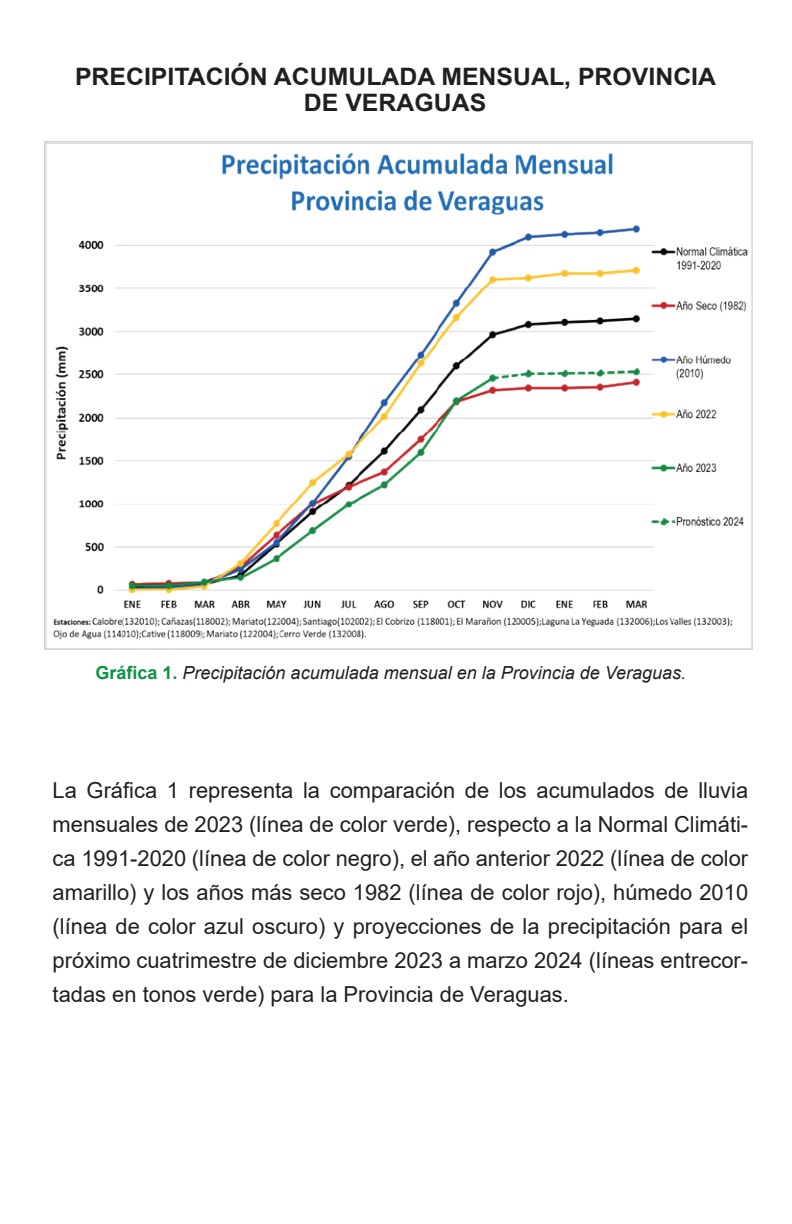
<style>
.page{position:relative;width:792px;height:1224px;background:#fff}
.page>*{position:absolute;margin:0;border:0;box-sizing:border-box;transform-origin:0 0}
.t1{font:700 24px/26px "Arial";color:#231f20;text-align:center;scale:1.04 1}
.t2{font:22px/34px "Arial";color:#231f20;text-align:justify}
.t3{font:italic 18px "Arial";color:#231f20}
.s1{font-weight:700;font-style:normal;color:#0d9344}
</style>
<div class="page">
<img style="left:44px;top:142px;width:709px;height:507px">
<p class="t1" style="left:75px;top:64px;width:618px">PRECIPITACIÓN ACUMULADA MENSUAL, PROVINCIA<br>DE VERAGUAS</p>
<p class="t3" style="left:96px;top:661px;width:592px"><span class="s1">Gráfica 1.</span> Precipitación acumulada mensual en la Provincia de Veraguas.</p>
<p class="t2" style="left:53px;top:773px;width:697px">La Gráfica 1 representa la comparación de los acumulados de lluvia mensuales de 2023 (línea de color verde), respecto a la Normal Climáti&shy;ca 1991-2020 (línea de color negro), el año anterior 2022 (línea de color amarillo) y los años más seco 1982 (línea de color rojo), húmedo 2010 (línea de color azul oscuro) y proyecciones de la precipitación para el próximo cuatrimestre de diciembre 2023 a marzo 2024 (líneas entrecor&shy;tadas en tonos verde) para la Provincia de Veraguas.</p>
</div>
